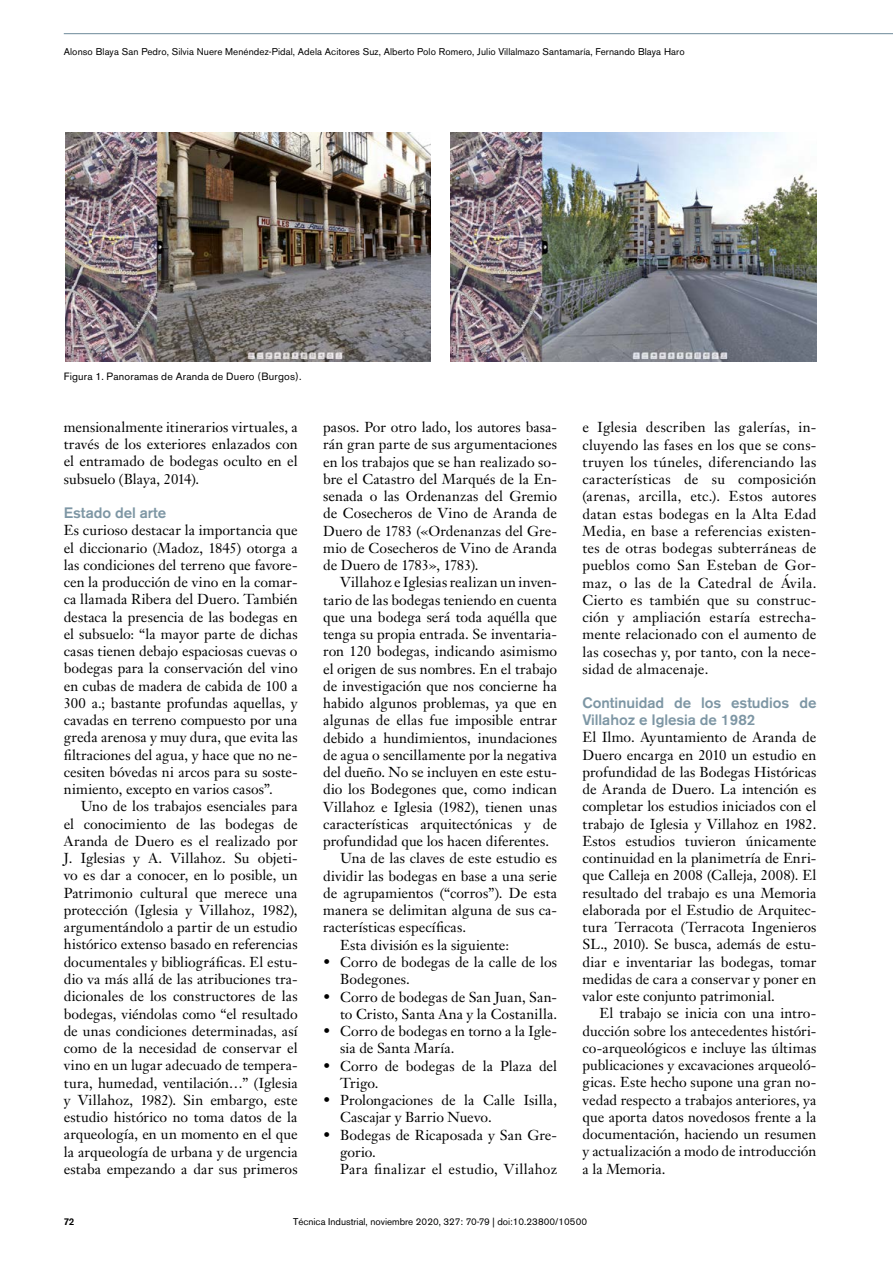
<style>
.page{position:relative;width:893px;height:1263px;background:#fff}
.page>*{position:absolute;margin:0;border:0;box-sizing:border-box;transform-origin:0 0}
.t1{font:500 15px/17.2px "Akzidenz Grotesk BE";letter-spacing:-.005em;color:#7d96a4}
.t2{font:14.25px/17.2px "Janson Text";letter-spacing:.005em;color:#000;text-align:justify}
.t3{font:10.5px "Akzidenz Grotesk BE";letter-spacing:.02em;color:#000}
.t4{font:9.75px "Akzidenz Grotesk BE";letter-spacing:.01em;color:#000}
.t5{font:500 9.75px "Akzidenz Grotesk BE";color:#000}
</style>
<div class="page">
<hr style="left:64px;top:33px;width:829px;height:1px;background:#7d96a4">
<img style="left:65px;top:132px;width:366px;height:229px">
<img style="left:451px;top:132px;width:365px;height:229px">
<p class="t4" style="left:64px;top:46px;width:622px">Alonso Blaya San Pedro, Silvia Nuere Menéndez-Pidal, Adela Acitores Suz, Alberto Polo Romero, Julio Villalmazo Santamaría, Fernando Blaya Haro</p>
<p class="t3" style="left:64px;top:370px;width:239px">Figura 1. Panoramas de Aranda de Duero (Burgos).</p>
<p class="t2" style="left:64px;top:418px;width:235px">mensionalmente itinerarios virtuales, a través de los exteriores enlazados con el entramado de bodegas oculto en el subsuelo (Blaya, 2014).</p>
<p class="t1" style="left:64px;top:504px;width:104px">Estado del arte</p>
<p class="t2" style="left:64px;top:522px;width:235px">Es curioso destacar la importancia que el diccionario (Madoz, 1845) otorga a las condiciones del terreno que favore&shy;cen la producción de vino en la comar&shy;ca llamada Ribera del Duero. También destaca la presencia de las bodegas en el subsuelo: “la mayor parte de dichas casas tienen debajo espaciosas cuevas o bodegas para la conservación del vino en cubas de madera de cabida de 100 a 300 a.; bastante profundas aquellas, y cavadas en terreno compuesto por una greda arenosa y muy dura, que evita las filtraciones del agua, y hace que no ne&shy;cesiten bóvedas ni arcos para su soste&shy;nimiento, excepto en varios casos”.</p>
<p class="t2" style="left:64px;top:798px;width:235px;text-indent:17px">Uno de los trabajos esenciales para el conocimiento de las bodegas de Aranda de Duero es el realizado por J. Iglesias y A. Villahoz. Su objeti&shy;vo es dar a conocer, en lo posible, un Patrimonio cultural que merece una protección (Iglesia y Villahoz, 1982), argumentándolo a partir de un estudio histórico extenso basado en referencias documentales y bibliográficas. El estu&shy;dio va más allá de las atribuciones tra&shy;dicionales de los constructores de las bodegas, viéndolas como “el resultado de unas condiciones determinadas, así como de la necesidad de conservar el vino en un lugar adecuado de tempera&shy;tura, humedad, ventilación…” (Iglesia y Villahoz, 1982). Sin embargo, este estudio histórico no toma datos de la arqueología, en un momento en el que la arqueología de urbana y de urgencia estaba empezando a dar sus primeros</p>
<p class="t2" style="left:323px;top:418px;width:235px">pasos. Por otro lado, los autores basa&shy;rán gran parte de sus argumentaciones en los trabajos que se han realizado so&shy;bre el Catastro del Marqués de la En&shy;senada o las Ordenanzas del Gremio de Cosecheros de Vino de Aranda de Duero de 1783 («Ordenanzas del Gre&shy;mio de Cosecheros de Vino de Aranda de Duero de 1783», 1783).</p>
<p class="t2" style="left:340px;top:574px;width:218px">Villahoz e Iglesias realizan un inven-</p>
<p class="t2" style="left:323px;top:591px;width:235px">tario de las bodegas teniendo en cuenta</p>
<p class="t2" style="left:323px;top:608px;width:235px">que una bodega será toda aquélla que</p>
<p class="t2" style="left:323px;top:625px;width:235px">tenga su propia entrada. Se inventaria-</p>
<p class="t2" style="left:323px;top:643px;width:235px">ron 120 bodegas, indicando asimismo</p>
<p class="t2" style="left:323px;top:660px;width:235px">el origen de sus nombres. En el trabajo</p>
<p class="t2" style="left:323px;top:677px;width:235px">de investigación que nos concierne ha</p>
<p class="t2" style="left:323px;top:694px;width:235px">habido algunos problemas, ya que en</p>
<p class="t2" style="left:323px;top:712px;width:235px">algunas de ellas fue imposible entrar</p>
<p class="t2" style="left:323px;top:729px;width:235px">debido a hundimientos, inundaciones</p>
<p class="t2" style="left:323px;top:746px;width:235px">de agua o sencillamente por la negativa</p>
<p class="t2" style="left:323px;top:763px;width:235px">del dueño. No se incluyen en este estu-</p>
<p class="t2" style="left:323px;top:781px;width:235px">dio los Bodegones que, como indican</p>
<p class="t2" style="left:323px;top:798px;width:235px">Villahoz e Iglesia (1982), tienen unas</p>
<p class="t2" style="left:323px;top:815px;width:235px">características arquitectónicas y de</p>
<p class="t2" style="left:323px;top:832px;width:227px">profundidad que los hacen diferentes.</p>
<p class="t2" style="left:340px;top:850px;width:218px">Una de las claves de este estudio es</p>
<p class="t2" style="left:323px;top:867px;width:235px">dividir las bodegas en base a una serie</p>
<p class="t2" style="left:323px;top:884px;width:235px">de agrupamientos (“corros”). De esta</p>
<p class="t2" style="left:323px;top:901px;width:235px">manera se delimitan alguna de sus ca-</p>
<p class="t2" style="left:323px;top:919px;width:144px">racterísticas específicas.</p>
<p class="t2" style="left:340px;top:936px;width:170px">Esta división es la siguiente:</p>
<p class="t2" style="left:340px;top:953px;width:218px;text-indent:-17px">• Corro de bodegas de la calle de los<br>Bodegones.</p>
<p class="t2" style="left:323px;top:988px;width:235px;text-align:right">• Corro de bodegas de San Juan, San&shy;to Cristo, Santa Ana y la Costanilla.</p>
<p class="t2" style="left:340px;top:1022px;width:218px;text-indent:-17px">• Corro de bodegas en torno a la Igle&shy;sia de Santa María.</p>
<p class="t2" style="left:340px;top:1057px;width:218px;text-indent:-17px">• Corro de bodegas de la Plaza del<br>Trigo.</p>
<p class="t2" style="left:340px;top:1091px;width:218px;text-indent:-17px">• Prolongaciones de la Calle Isilla,<br>Cascajar y Barrio Nuevo.</p>
<p class="t2" style="left:340px;top:1126px;width:218px;text-align:left;text-indent:-17px">• Bodegas de Ricaposada y San Gre&shy;gorio.<br>Para finalizar el estudio, Villahoz</p>
<p class="t2" style="left:583px;top:419px;width:235px">e Iglesia describen las galerías, in&shy;cluyendo las fases en los que se cons&shy;truyen los túneles, diferenciando las características de su composición (arenas, arcilla, etc.). Estos autores datan estas bodegas en la Alta Edad Media, en base a referencias existen&shy;tes de otras bodegas subterráneas de pueblos como San Esteban de Gor&shy;maz, o las de la Catedral de Ávila.<br>Cierto es también que su construc&shy;ción y ampliación estaría estrecha&shy;mente relacionado con el aumento de las cosechas y, por tanto, con la nece&shy;sidad de almacenaje.</p>
<p class="t1" style="left:583px;top:694px;width:235px">Continuidad de los estudios de<br>Villahoz e Iglesia de 1982</p>
<p class="t2" style="left:583px;top:729px;width:235px">El Ilmo. Ayuntamiento de Aranda de Duero encarga en 2010 un estudio en profundidad de las Bodegas Históricas de Aranda de Duero. La intención es completar los estudios iniciados con el trabajo de Iglesia y Villahoz en 1982.<br>Estos estudios tuvieron únicamente continuidad en la planimetría de Enri&shy;que Calleja en 2008 (Calleja, 2008). El resultado del trabajo es una Memoria elaborada por el Estudio de Arquitec&shy;tura Terracota (Terracota Ingenieros SL., 2010). Se busca, además de estu&shy;diar e inventariar las bodegas, tomar medidas de cara a conservar y poner en valor este conjunto patrimonial.</p>
<p class="t2" style="left:583px;top:1005px;width:235px;text-indent:17px">El trabajo se inicia con una intro&shy;ducción sobre los antecedentes históri&shy;co-arqueológicos e incluye las últimas publicaciones y excavaciones arqueoló&shy;gicas. Este hecho supone una gran no&shy;vedad respecto a trabajos anteriores, ya que aporta datos novedosos frente a la documentación, haciendo un resumen y actualización a modo de introducción a la Memoria.</p>
<p class="t5" style="left:64px;top:1216px;width:12px">72</p>
<p class="t4" style="left:293px;top:1216px;width:296px">Técnica Industrial, noviembre 2020, 327: 70-79 | doi:10.23800/10500</p>
</div>
